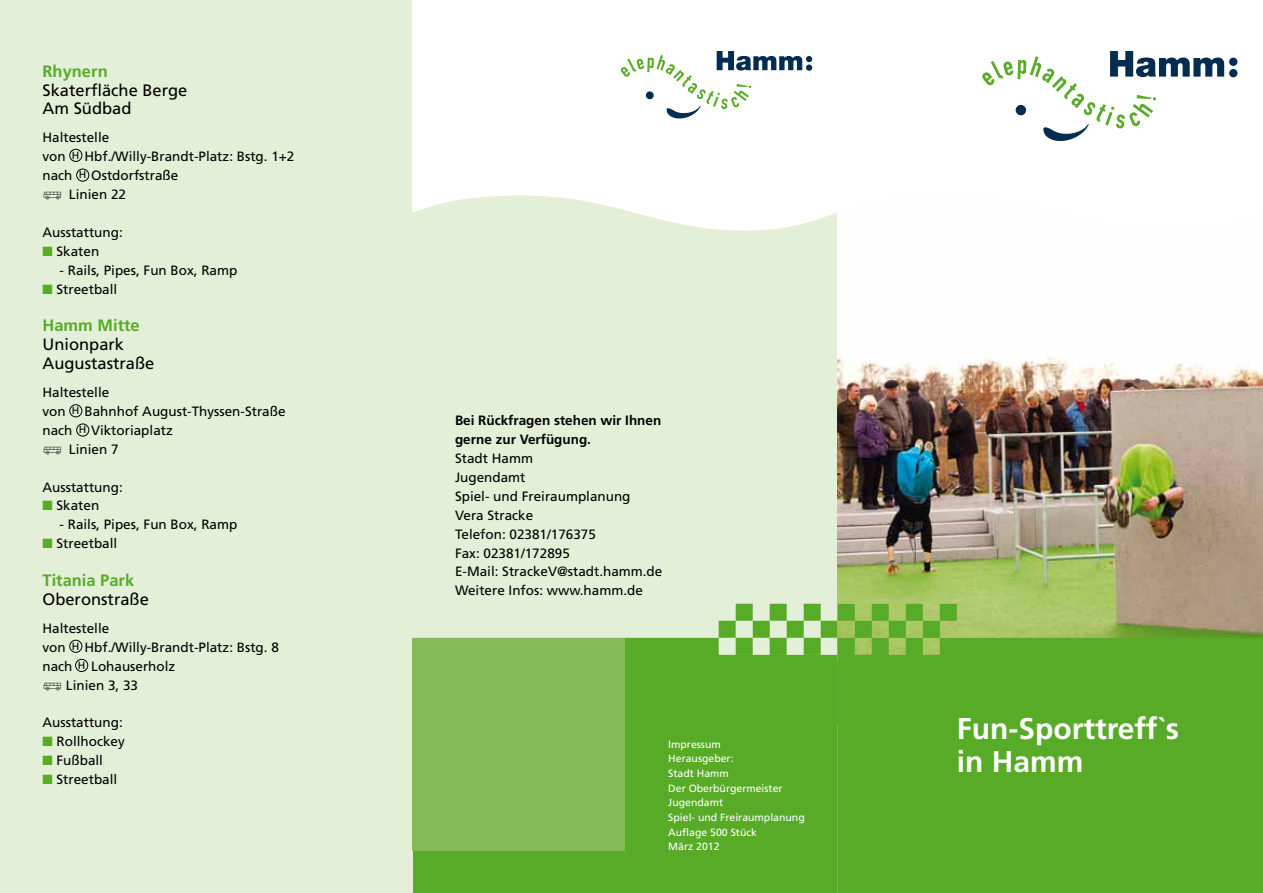
<style>
.page{position:relative;width:1263px;height:893px;background:#fff}
.page>*{position:absolute;margin:0;border:0;box-sizing:border-box;transform-origin:0 0}
.t1{font:700 30px/33px "Frutiger";color:#fff}
.t2{font:16.5px/18.9px "Frutiger";color:#000}
.t3{font:700 16.5px "Frutiger";color:#57ab27}
.t4{font:13.5px/18.9px "Frutiger";color:#000}
.t5{font:700 13.5px/18.9px "Frutiger";color:#000}
.t6{font:10.5px/14.7px "Frutiger";color:#fff}
.t7{font:10.5px "Frutiger";color:#000}
.s1{color:#57ab27}
</style>
<div class="page">
<div style="left:412px;top:0;width:426px;height:670px;background:#e4efd8"></div>
<svg style="left:412px;top:604px;width:426px;height:289px;fill:#57ab27"></svg>
<div style="left:0;top:213px;width:200px;height:212px;background:#e4efd8"></div>
<div style="left:0;top:0;width:200px;height:213px;background:#e4efd8"></div>
<div style="left:200px;top:213px;width:212px;height:212px;background:#e4efd8"></div>
<div style="left:200px;top:0;width:212px;height:213px;background:#e4efd8"></div>
<div style="left:0;top:425px;width:200px;height:213px;background:#e4efd8"></div>
<div style="left:0;top:638px;width:200px;height:212px;background:#e4efd8"></div>
<div style="left:0;top:850px;width:200px;height:43px;background:#e4efd8"></div>
<div style="left:200px;top:425px;width:212px;height:213px;background:#e4efd8"></div>
<div style="left:200px;top:638px;width:212px;height:212px;background:#e4efd8"></div>
<div style="left:200px;top:850px;width:212px;height:43px;background:#e4efd8"></div>
<img style="left:838px;top:346px;width:425px;height:258px">
<div style="left:412px;top:638px;width:213px;height:212px;background:#84bb55"></div>
<svg style="left:838px;top:604px;width:425px;height:289px;background:#5fac2d"></svg>
<div style="left:70px;top:149px;width:12px;height:13px;border:1px solid #000;border-radius:50%"></div>
<div style="left:70px;top:404px;width:12px;height:13px;border:1px solid #000;border-radius:50%"></div>
<div style="left:70px;top:640px;width:12px;height:13px;border:1px solid #000;border-radius:50%"></div>
<div style="left:76px;top:169px;width:13px;height:12px;border:1px solid #000;border-radius:50%"></div>
<div style="left:76px;top:424px;width:13px;height:12px;border:1px solid #000;border-radius:50%"></div>
<div style="left:75px;top:659px;width:13px;height:13px;border:1px solid #000;border-radius:50%"></div>
<svg style="left:412px;top:0;width:426px;height:230px;background:#fcfdfb"></svg>
<div style="left:1229px;top:58px;width:8px;height:8px;background:#022c50;border-radius:50%"></div>
<div style="left:1229px;top:69px;width:8px;height:8px;background:#022c50;border-radius:50%"></div>
<svg style="left:982px;top:51px;width:242px;height:90px"></svg>
<svg style="left:621px;top:51px;width:191px;height:69px;background:#e0e7e4"></svg>
<p class="t3" style="left:43px;top:61px;width:67px">Rhynern</p>
<p class="t2" style="left:43px;top:80px;width:146px">Skaterfläche Berge<br>Am Südbad</p>
<p class="t4" style="left:43px;top:128px;width:68px">Haltestelle von</p>
<p class="t4" style="left:85px;top:147px;width:211px">Hbf./Willy-Brandt-Platz: Bstg. 1+2</p>
<p class="t7" style="left:72px;top:149px;width:9px">H</p>
<p class="t4" style="left:43px;top:166px;width:31px">nach</p>
<p class="t4" style="left:69px;top:166px;width:111px;text-indent:22px">Ostdorfstraße<br>Linien 22</p>
<p class="t4" style="left:43px;top:223px;width:82px">Ausstattung:</p>
<p class="t4" style="left:43px;top:241px;width:58px"><span class="s1">■</span> Skaten</p>
<p class="t4" style="left:60px;top:260px;width:179px">- Rails, Pipes, Fun Box, Ramp</p>
<p class="t4" style="left:43px;top:279px;width:76px"><span class="s1">■</span> Streetball</p>
<p class="t3" style="left:43px;top:316px;width:99px">Hamm Mitte</p>
<p class="t2" style="left:43px;top:335px;width:113px">Unionpark<br>Augustastraße</p>
<p class="t4" style="left:43px;top:383px;width:68px">Haltestelle von</p>
<p class="t7" style="left:79px;top:169px;width:9px">H</p>
<p class="t4" style="left:85px;top:402px;width:203px">Bahnhof August-Thyssen-Straße</p>
<p class="t7" style="left:72px;top:404px;width:9px">H</p>
<p class="t4" style="left:43px;top:421px;width:31px">nach</p>
<p class="t4" style="left:69px;top:421px;width:105px;text-indent:22px">Viktoriaplatz<br>Linien 7</p>
<p class="t4" style="left:43px;top:477px;width:82px">Ausstattung:</p>
<p class="t4" style="left:43px;top:496px;width:58px"><span class="s1">■</span> Skaten</p>
<p class="t4" style="left:60px;top:515px;width:179px">- Rails, Pipes, Fun Box, Ramp</p>
<p class="t4" style="left:43px;top:534px;width:76px"><span class="s1">■</span> Streetball</p>
<p class="t3" style="left:43px;top:571px;width:93px">Titania Park</p>
<p class="t2" style="left:43px;top:590px;width:108px">Oberonstraße</p>
<p class="t4" style="left:43px;top:619px;width:68px">Haltestelle von</p>
<p class="t7" style="left:79px;top:424px;width:9px">H</p>
<p class="t4" style="left:85px;top:637px;width:196px">Hbf./Willy-Brandt-Platz: Bstg. 8</p>
<p class="t7" style="left:72px;top:640px;width:9px">H</p>
<p class="t4" style="left:66px;top:656px;width:111px;text-indent:25px">Lohauserholz<br>Linien 3, 33</p>
<p class="t4" style="left:43px;top:713px;width:82px">Ausstattung:</p>
<p class="t4" style="left:43px;top:732px;width:84px"><span class="s1">■</span> Rollhockey</p>
<p class="t4" style="left:43px;top:751px;width:62px"><span class="s1">■</span> Fußball</p>
<p class="t4" style="left:43px;top:770px;width:76px"><span class="s1">■</span> Streetball</p>
<p class="t4" style="left:43px;top:656px;width:31px">nach</p>
<p class="t7" style="left:78px;top:659px;width:9px">H</p>
<p class="t5" style="left:455px;top:411px;width:208px">Bei Rückfragen stehen wir Ihnen gerne zur Verfügung.</p>
<p class="t4" style="left:455px;top:449px;width:209px">Stadt Hamm<br>Jugendamt<br>Spiel- und Freiraumplanung<br>Vera Stracke<br>Telefon: 02381/176375<br>Fax: 02381/172895<br>E-Mail: StrackeV@stadt.hamm.de<br>Weitere Infos: www.hamm.de</p>
<p class="t6" style="left:668px;top:736px;width:138px">Impressum<br>Herausgeber:<br>Stadt Hamm<br>Der Oberbürgermeister<br>Jugendamt<br>Spiel- und Freiraumplanung<br>Auflage 500 Stück<br>März 2012</p>
<h1 class="t1" style="left:957px;top:712px;width:224px">Fun-Sporttreff`s in Hamm</h1>
</div>
